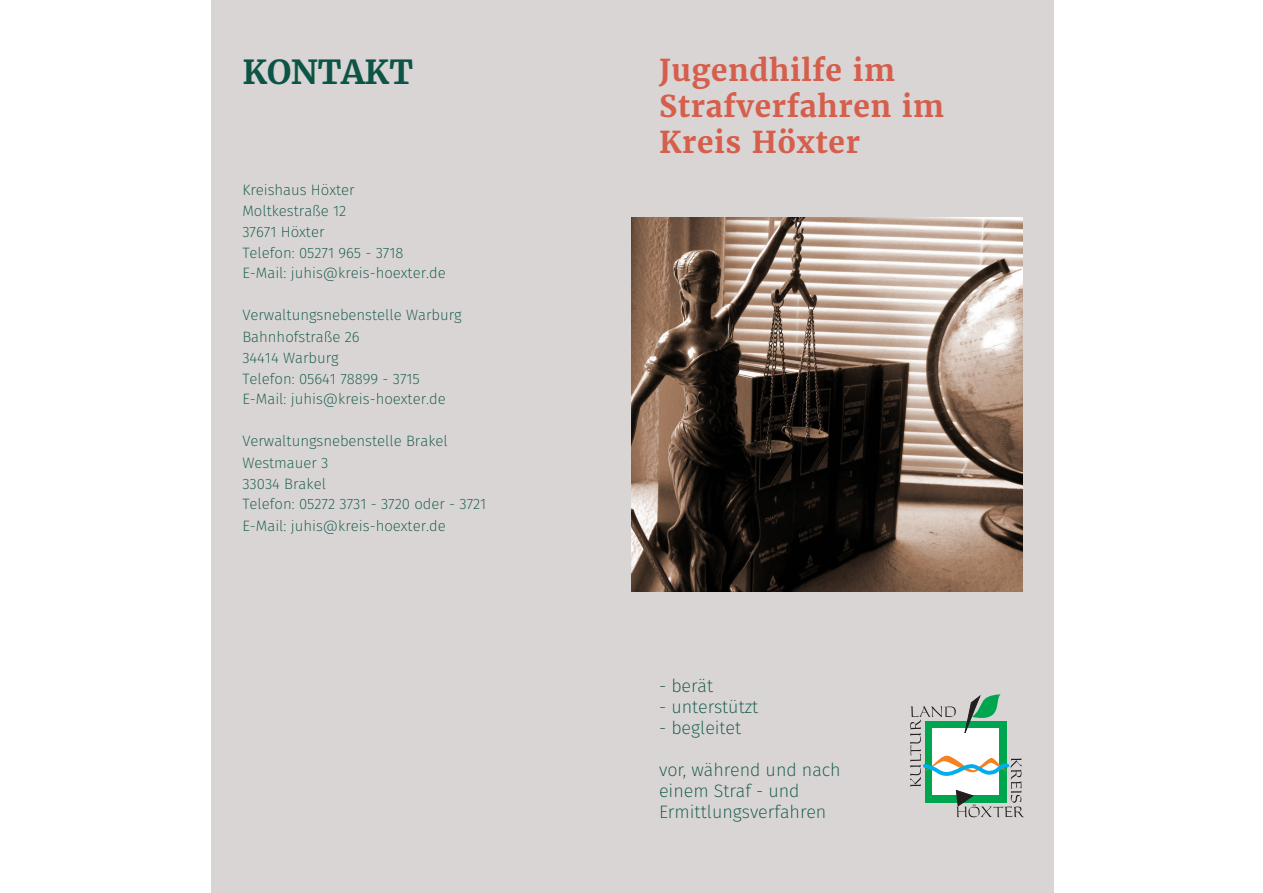
<style>
.page{position:relative;width:1263px;height:893px;background:#fff}
.page>*{position:absolute;margin:0;border:0;box-sizing:border-box;transform-origin:0 0}
.t1{font:700 33px "Merriweather";color:#0c5546}
.t2{font:700 30px/36px "Merriweather";letter-spacing:.02em;color:#d55f4c}
.t3{font:200 18px/21px "Fira Sans";color:#0c5546}
.t4{font:200 15px/21px "Fira Sans";color:#0c5546}
</style>
<div class="page">
<div style="left:211px;top:0;width:842px;height:893px;background:#d8d5d4"></div>
<svg style="left:910px;top:694px;width:114px;height:123px"></svg>
<img style="left:632px;top:217px;width:391px;height:374px">
<h1 class="t1" style="left:242px;top:50px;width:172px">KONTAKT</h1>
<p class="t4" style="left:242px;top:179px;width:205px">Kreishaus Höxter<br>Moltkestraße 12<br>37671 Höxter<br>Telefon: 05271 965 - 3718<br>E-Mail: juhis@kreis-hoexter.de</p>
<p class="t4" style="left:242px;top:305px;width:221px">Verwaltungsnebenstelle Warburg<br>Bahnhofstraße 26<br>34414 Warburg<br>Telefon: 05641 78899 - 3715<br>E-Mail: juhis@kreis-hoexter.de</p>
<p class="t4" style="left:242px;top:431px;width:246px">Verwaltungsnebenstelle Brakel<br>Westmauer 3<br>33034 Brakel<br>Telefon: 05272 3731 - 3720 oder - 3721<br>E-Mail: juhis@kreis-hoexter.de</p>
<h2 class="t2" style="left:659px;top:52px;width:287px">Jugendhilfe im<br>Strafverfahren im<br>Kreis Höxter</h2>
<p class="t3" style="left:659px;top:675px;width:55px">- berät</p>
<p class="t3" style="left:659px;top:696px;width:101px">- unterstützt</p>
<p class="t3" style="left:659px;top:717px;width:84px">- begleitet</p>
<p class="t3" style="left:659px;top:759px;width:183px">vor, während und nach einem Straf - und<br>Ermittlungsverfahren</p>
</div>
